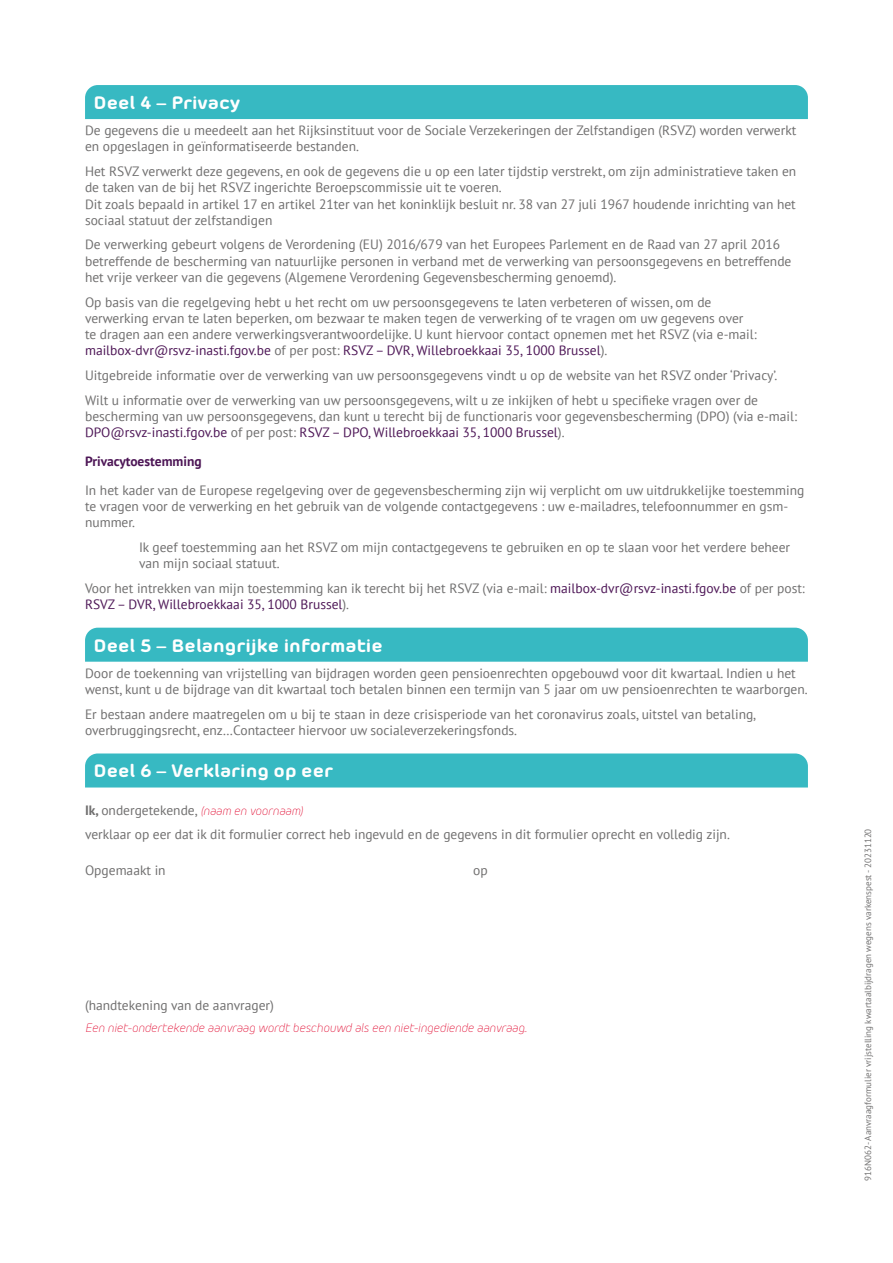
<style>
.page{position:relative;width:893px;height:1263px;background:#fff}
.page>*{position:absolute;margin:0;border:0;box-sizing:border-box;transform-origin:0 0}
.t1{font:900 18px "Morebi Rounded";color:#fff}
.t2{font:13.5px/16.2px "PT Sans";color:#706f6f}
.t3{font:700 13.5px "PT Sans";color:#4d1656}
.t4{font:italic 300 12px "Morebi Rounded";color:#e1062d}
.t5{font:9px "PT Sans";color:#706f6f}
.s1{color:#4d1656}
.s2{font-family:"PT Sans";font-weight:700;font-style:normal;font-size:13.5px;color:#706f6f}
.s3{font-family:"PT Sans";font-weight:400;font-style:normal;font-size:13.5px;color:#706f6f}
</style>
<div class="page">
<div style="left:85px;top:85px;width:723px;height:34px;background:#37b9c2"></div>
<div style="left:85px;top:628px;width:723px;height:34px;background:#37b9c2"></div>
<div style="left:85px;top:753px;width:723px;height:34px;background:#37b9c2"></div>
<h1 class="t1" style="left:94px;top:89px;width:148px">Deel 4 – Privacy</h1>
<p class="t2" style="left:85px;top:122px;width:713px">De gegevens die u meedeelt aan het Rijksinstituut voor de Sociale Verzekeringen der Zelfstandigen (RSVZ) worden verwerkt en opgeslagen in geïnformatiseerde bestanden.</p>
<p class="t2" style="left:85px;top:163px;width:713px">Het RSVZ verwerkt deze gegevens, en ook de gegevens die u op een later tijdstip verstrekt, om zijn administratieve taken en de taken van de bij het RSVZ ingerichte Beroepscommissie uit te voeren.<br>Dit zoals bepaald in artikel 17 en artikel 21ter van het koninklijk besluit nr. 38 van 27 juli 1967 houdende inrichting van het sociaal statuut der zelfstandigen</p>
<p class="t2" style="left:85px;top:236px;width:708px">De verwerking gebeurt volgens de Verordening (EU) 2016/679 van het Europees Parlement en de Raad van 27 april 2016 betreffende de bescherming van natuurlijke personen in verband met de verwerking van persoonsgegevens en betreffende het vrije verkeer van die gegevens (Algemene Verordening Gegevensbescherming genoemd).</p>
<p class="t2" style="left:85px;top:293px;width:673px">Op basis van die regelgeving hebt u het recht om uw persoonsgegevens te laten verbeteren of wissen, om de verwerking ervan te laten beperken, om bezwaar te maken tegen de verwerking of te vragen om uw gegevens over te dragen aan een andere verwerkingsverantwoordelijke. U kunt hiervoor contact opnemen met het RSVZ (via e-mail: <span class="s1">mailbox-dvr@rsvz-inasti.fgov.be</span> of per post: <span class="s1">RSVZ – DVR, Willebroekkaai 35, 1000 Brussel</span>).</p>
<p class="t2" style="left:85px;top:362px;width:694px;line-height:24.8px">Uitgebreide informatie over de verwerking van uw persoonsgegevens vindt u op de website van het RSVZ onder ‘Privacy’.<br>Wilt u informatie over de verwerking van uw persoonsgegevens, wilt u ze inkijken of hebt u specifieke vragen over de</p>
<p class="t2" style="left:85px;top:408px;width:714px">bescherming van uw persoonsgegevens, dan kunt u terecht bij de functionaris voor gegevensbescherming (DPO) (via e-mail:<br><span class="s1">DPO@rsvz-inasti.fgov.be</span> of per post: <span class="s1">RSVZ – DPO, Willebroekkaai 35, 1000 Brussel</span>).</p>
<p class="t3" style="left:85px;top:452px;width:118px">Privacytoestemming</p>
<p class="t2" style="left:85px;top:482px;width:721px">In het kader van de Europese regelgeving over de gegevensbescherming zijn wij verplicht om uw uitdrukkelijke toestemming te vragen voor de verwerking en het gebruik van de volgende contactgegevens : uw e-mailadres, telefoonnummer en gsm&shy;nummer.</p>
<p class="t2" style="left:139px;top:539px;width:653px">Ik geef toestemming aan het RSVZ om mijn contactgegevens te gebruiken en op te slaan voor het verdere beheer van mijn sociaal statuut.</p>
<p class="t2" style="left:85px;top:580px;width:721px">Voor het intrekken van mijn toestemming kan ik terecht bij het RSVZ (via e-mail: <span class="s1">mailbox-dvr@rsvz-inasti.fgov.be</span> of per post:<br><span class="s1">RSVZ – DVR, Willebroekkaai 35, 1000 Brussel</span>).</p>
<h1 class="t1" style="left:94px;top:632px;width:291px">Deel 5 – Belangrijke informatie</h1>
<p class="t2" style="left:85px;top:665px;width:724px">Door de toekenning van vrijstelling van bijdragen worden geen pensioenrechten opgebouwd voor dit kwartaal. Indien u het wenst, kunt u de bijdrage van dit kwartaal toch betalen binnen een termijn van 5 jaar om uw pensioenrechten te waarborgen.</p>
<p class="t2" style="left:85px;top:706px;width:673px">Er bestaan andere maatregelen om u bij te staan in deze crisisperiode van het coronavirus zoals, uitstel van betaling, overbruggingsrecht, enz…Contacteer hiervoor uw socialeverzekeringsfonds.</p>
<h1 class="t1" style="left:94px;top:757px;width:241px">Deel 6 – Verklaring op eer</h1>
<p class="t4" style="left:85px;top:802px;width:220px"><span class="s2">Ik,</span> <span class="s3">ondergetekende,</span> (naam en voornaam)</p>
<p class="t2" style="left:85px;top:826px;width:646px">verklaar op eer dat ik dit formulier correct heb ingevuld en de gegevens in dit formulier oprecht en volledig zijn.</p>
<p class="t2" style="left:85px;top:861px;width:82px">Opgemaakt in</p>
<p class="t2" style="left:473px;top:861px;width:16px">op</p>
<p class="t2" style="left:85px;top:996px;width:190px">(handtekening van de aanvrager)</p>
<p class="t4" style="left:85px;top:1020px;width:443px">Een niet-ondertekende aanvraag wordt beschouwd als een niet-ingediende aanvraag..</p>
<p class="t5" style="left:862px;top:1181px;width:354px;rotate:-90deg">916N062- Aanvraagformulier vrijstelling kwartaalbijdragen wegens varkenspest - 20231120</p>
</div>
